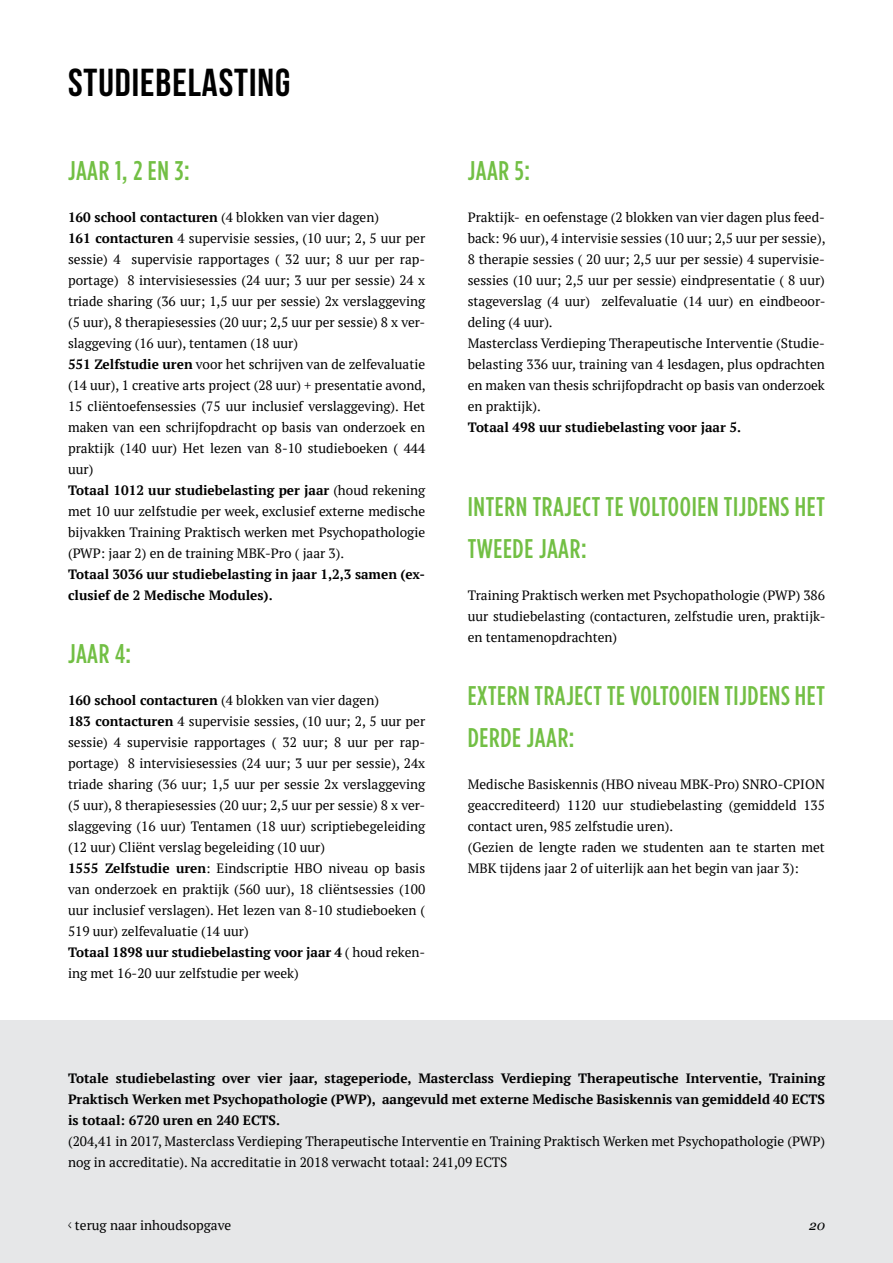
<style>
.page{position:relative;width:893px;height:1263px;background:#fff}
.page>*{position:absolute;margin:0;border:0;box-sizing:border-box;transform-origin:0 0}
.t1{font:39px "Bebas Neue";letter-spacing:.025em;color:#000}
.t2{font:500 27px/42px "Gotham Condensed";letter-spacing:.025em;color:#72bf44}
.t3{font:13.5px/21px "PT Serif";color:#000}
.t4{font:700 13.5px/21px "PT Serif";color:#000}
.t5{font:13.5px "PT Serif";color:#000;scale:.5 1}
.t6{font:italic 13.5px "Georgia";color:#000}
.s1{font-weight:700}
</style>
<div class="page">
<div style="left:0;top:1020px;width:893px;height:243px;background:#e6e7e8"></div>
<h1 class="t1" style="left:68px;top:61px;width:224px">STUDIEBELASTING</h1>
<h2 class="t2" style="left:68px;top:149px;width:123px">JAAR 1, 2 EN 3:</h2>
<p class="t3" style="left:68px;top:207px;width:359px"><span class="s1">160 school contacturen</span> (4 blokken van vier dagen)<br><span class="s1">161 contacturen</span> 4 supervisie sessies, (10 uur; 2, 5 uur per sessie) 4 supervisie rapportages ( 32 uur; 8 uur per rap&shy;portage) 8 intervisiesessies (24 uur; 3 uur per sessie) 24 x triade sharing (36 uur; 1,5 uur per sessie) 2x verslaggeving (5 uur), 8 therapiesessies (20 uur; 2,5 uur per sessie) 8 x ver&shy;slaggeving (16 uur), tentamen (18 uur)<br><span class="s1">551 Zelfstudie uren</span> voor het schrijven van de zelfevaluatie (14 uur), 1 creative arts project (28 uur) + presentatie avond, 15 cliëntoefensessies (75 uur inclusief verslaggeving). Het maken van een schrijfopdracht op basis van onderzoek en praktijk (140 uur) Het lezen van 8-10 studieboeken ( 444 uur)<br><span class="s1">Totaal 1012 uur studiebelasting per jaar</span> (houd rekening met 10 uur zelfstudie per week, exclusief externe medische bijvakken Training Praktisch werken met Psychopathologie (PWP: jaar 2) en de training MBK-Pro ( jaar 3).</p>
<p class="t4" style="left:68px;top:564px;width:359px">Totaal 3036 uur studiebelasting in jaar 1,2,3 samen (ex&shy;clusief de 2 Medische Modules).</p>
<h2 class="t2" style="left:68px;top:632px;width:65px">JAAR 4:</h2>
<p class="t3" style="left:68px;top:690px;width:359px"><span class="s1">160 school contacturen</span> (4 blokken van vier dagen)<br><span class="s1">183 contacturen</span> 4 supervisie sessies, (10 uur; 2, 5 uur per sessie) 4 supervisie rapportages ( 32 uur; 8 uur per rap&shy;portage) 8 intervisiesessies (24 uur; 3 uur per sessie), 24x triade sharing (36 uur; 1,5 uur per sessie 2x verslaggeving (5 uur), 8 therapiesessies (20 uur; 2,5 uur per sessie) 8 x ver&shy;slaggeving (16 uur) Tentamen (18 uur) scriptiebegeleiding (12 uur) Cliënt verslag begeleiding (10 uur)<br><span class="s1">1555 Zelfstudie uren</span>: Eindscriptie HBO niveau op basis van onderzoek en praktijk (560 uur), 18 cliëntsessies (100 uur inclusief verslagen). Het lezen van 8-10 studieboeken ( 519 uur) zelfevaluatie (14 uur)<br><span class="s1">Totaal 1898 uur studiebelasting voor jaar 4</span> ( houd reken&shy;ing met 16-20 uur zelfstudie per week)</p>
<h2 class="t2" style="left:468px;top:149px;width:64px">JAAR 5:</h2>
<p class="t3" style="left:468px;top:207px;width:359px">Praktijk- en oefenstage (2 blokken van vier dagen plus feed&shy;back: 96 uur), 4 intervisie sessies (10 uur; 2,5 uur per sessie), 8 therapie sessies ( 20 uur; 2,5 uur per sessie) 4 supervisie&shy;sessies (10 uur; 2,5 uur per sessie) eindpresentatie ( 8 uur) stageverslag (4 uur) zelfevaluatie (14 uur) en eindbeoor&shy;deling (4 uur).<br>Masterclass Verdieping Therapeutische Interventie (Studie&shy;belasting 336 uur, training van 4 lesdagen, plus opdrachten en maken van thesis schrijfopdracht op basis van onderzoek en praktijk).</p>
<p class="t4" style="left:468px;top:417px;width:275px">Totaal 498 uur studiebelasting voor jaar 5.</p>
<h2 class="t2" style="left:468px;top:485px;width:359px">INTERN TRAJECT TE VOLTOOIEN TIJDENS HET<br>TWEEDE JAAR:</h2>
<p class="t3" style="left:468px;top:585px;width:359px;text-align:justify">Training Praktisch werken met Psychopathologie (PWP) 386 uur studiebelasting (contacturen, zelfstudie uren, praktijk&shy;en tentamenopdrachten)</p>
<h2 class="t2" style="left:468px;top:674px;width:359px">EXTERN TRAJECT TE VOLTOOIEN TIJDENS HET<br>DERDE JAAR:</h2>
<p class="t3" style="left:468px;top:774px;width:359px">Medische Basiskennis (HBO niveau MBK-Pro) SNRO-CPION geaccrediteerd) 1120 uur studiebelasting (gemiddeld 135 contact uren, 985 zelfstudie uren).<br>(Gezien de lengte raden we studenten aan te starten met MBK tijdens jaar 2 of uiterlijk aan het begin van jaar 3):</p>
<p class="t4" style="left:68px;top:1068px;width:758px;text-align:justify">Totale studiebelasting over vier jaar, stageperiode, Masterclass Verdieping Therapeutische Interventie, Training Praktisch Werken met Psychopathologie (PWP), aangevuld met externe Medische Basiskennis van gemiddeld 40 ECTS is totaal: 6720 uren en 240 ECTS.</p>
<p class="t3" style="left:68px;top:1131px;width:758px">(204,41 in 2017, Masterclass Verdieping Therapeutische Interventie en Training Praktisch Werken met Psychopathologie (PWP) nog in accreditatie). Na accreditatie in 2018 verwacht totaal: 241,09 ECTS</p>
<p class="t5" style="left:68px;top:1216px;width:328px">&lt; terug naar inhoudsopgave</p>
<p class="t6" style="left:809px;top:1216px;width:17px">20</p>
</div>
